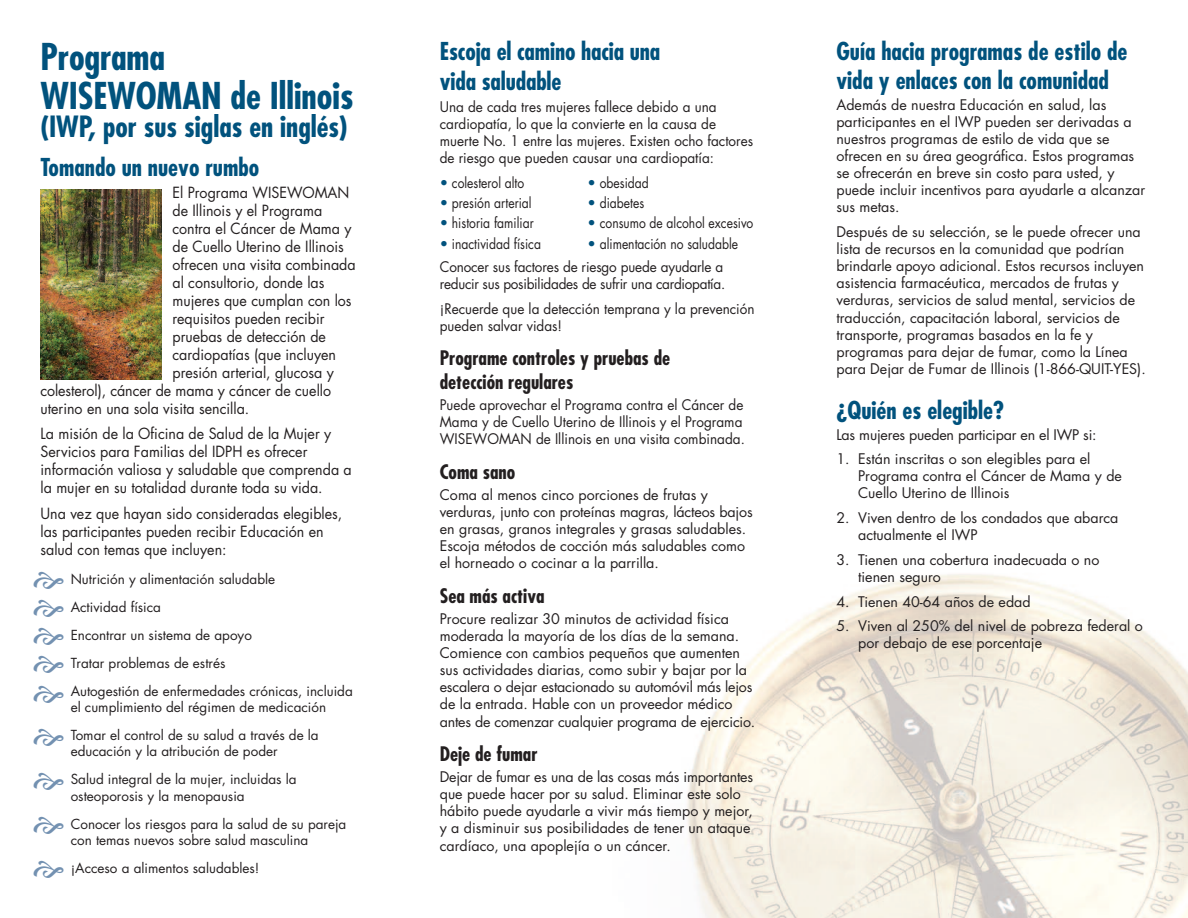
<style>
.page{position:relative;width:1188px;height:918px;background:#fff}
.page>*{position:absolute;margin:0;border:0;box-sizing:border-box;transform-origin:0 0}
.t1{font:700 condensed 36px/38.7px "Futura Std";letter-spacing:-.005em;color:#01527d}
.t2{font:700 condensed 28.5px "Futura Std";color:#01527d}
.t3{font:700 condensed 24px/30px "Futura Std";color:#01527d}
.t4{font:700 condensed 19.5px/23.4px "Futura Std";color:#231f20}
.t5{font:15px/18px "Futura Std";color:#231f20;scale:.95 1}
.t6{font:14.25px/17.1px "Futura Std";color:#231f20}
.t7{font:14.25px/17.1px "Futura Std";color:#231f20;scale:.95 1}
.t8{font:14.25px/23.5px "Futura Std";color:#231f20;scale:.85 1}
.t9{font:14.25px/24.6px "Futura Std";letter-spacing:-.02em;color:#231f20;scale:.95 1}
.t10{font:13.5px/28px "Futura Std";color:#231f20}
.s1{color:#01527d}
</style>
<div class="page">
<img style="left:687px;top:574px;width:501px;height:344px">
<img style="left:40px;top:190px;width:122px;height:190px">
<h1 class="t1" style="left:40px;top:41px;width:315px">Programa<br>WISEWOMAN de Illinois</h1>
<h2 class="t2" style="left:40px;top:114px;width:309px">(IWP, por sus siglas en inglés)</h2>
<h3 class="t3" style="left:40px;top:155px;width:220px">Tomando un nuevo rumbo</h3>
<p class="t5" style="left:172px;top:185px;width:188px">El Programa WISEWOMAN</p>
<p class="t5" style="left:172px;top:203px;width:159px">de Illinois y el Programa</p>
<p class="t5" style="left:172px;top:221px;width:190px">contra el Cáncer de Mama y</p>
<p class="t5" style="left:172px;top:239px;width:182px">de Cuello Uterino de Illinois</p>
<p class="t5" style="left:172px;top:257px;width:194px">ofrecen una visita combinada</p>
<p class="t5" style="left:172px;top:275px;width:162px">al consultorio, donde las</p>
<p class="t5" style="left:172px;top:293px;width:190px">mujeres que cumplan con los</p>
<p class="t5" style="left:172px;top:311px;width:162px">requisitos pueden recibir</p>
<p class="t5" style="left:172px;top:329px;width:163px">pruebas de detección de</p>
<p class="t5" style="left:172px;top:347px;width:174px">cardiopatías (que incluyen</p>
<p class="t5" style="left:172px;top:365px;width:172px">presión arterial, glucosa y</p>
<p class="t5" style="left:41px;top:383px;width:307px">colesterol), cáncer de mama y cáncer de cuello</p>
<p class="t5" style="left:41px;top:401px;width:221px">uterino en una sola visita sencilla.</p>
<p class="t5" style="left:41px;top:426px;width:329px">La misión de la Oficina de Salud de la Mujer y Servicios para Familias del IDPH es ofrecer información valiosa y saludable que comprenda a la mujer en su totalidad durante toda su vida.</p>
<p class="t5" style="left:41px;top:506px;width:319px">Una vez que hayan sido consideradas elegibles, las participantes pueden recibir Educación en salud con temas que incluyen:</p>
<p class="t10" style="left:71px;top:566px;width:284px">Nutrición y alimentación saludable<br>Actividad física<br>Encontrar un sistema de apoyo<br>Tratar problemas de estrés<br>Autogestión de enfermedades crónicas, incluida</p>
<p class="t10" style="left:71px;top:694px;width:257px">el cumplimiento del régimen de medicación<br>Tomar el control de su salud a través de la</p>
<p class="t10" style="left:71px;top:739px;width:227px">educación y la atribución de poder<br>Salud integral de la mujer, incluidas la</p>
<p class="t10" style="left:71px;top:783px;width:277px">osteoporosis y la menopausia<br>Conocer los riesgos para la salud de su pareja</p>
<p class="t10" style="left:71px;top:827px;width:239px">con temas nuevos sobre salud masculina ¡Acceso a alimentos saludables!</p>
<h3 class="t3" style="left:440px;top:39px;width:222px">Escoja el camino hacia una vida saludable</h3>
<p class="t7" style="left:440px;top:99px;width:331px">Una de cada tres mujeres fallece debido a una cardiopatía, lo que la convierte en la causa de muerte No. 1 entre las mujeres. Existen ocho factores de riesgo que pueden causar una cardiopatía:</p>
<p class="t8" style="left:440px;top:172px;width:101px"><span class="s1">•</span> colesterol alto</p>
<p class="t8" style="left:588px;top:172px;width:74px"><span class="s1">•</span> obesidad</p>
<p class="t8" style="left:440px;top:192px;width:110px"><span class="s1">•</span> presión arterial</p>
<p class="t8" style="left:588px;top:192px;width:68px"><span class="s1">•</span> diabetes</p>
<p class="t8" style="left:440px;top:213px;width:112px"><span class="s1">•</span> historia familiar</p>
<p class="t8" style="left:588px;top:213px;width:197px"><span class="s1">•</span> consumo de alcohol excesivo</p>
<p class="t8" style="left:440px;top:233px;width:121px"><span class="s1">•</span> inactividad física</p>
<p class="t8" style="left:440px;top:233px;width:353px;text-indent:148px"><span class="s1">•</span> alimentación no saludable<br>Conocer sus factores de riesgo puede ayudarle a</p>
<p class="t9" style="left:440px;top:273px;width:333px">reducir sus posibilidades de sufrir una cardiopatía. ¡Recuerde que la detección temprana y la prevención</p>
<p class="t7" style="left:440px;top:319px;width:130px">pueden salvar vidas!</p>
<h3 class="t4" style="left:440px;top:348px;width:232px">Programe controles y pruebas de detección regulares</h3>
<p class="t7" style="left:440px;top:398px;width:323px">Puede aprovechar el Programa contra el Cáncer de<br>Mama y de Cuello Uterino de Illinois y el Programa<br>WISEWOMAN de Illinois en una visita combinada.</p>
<h3 class="t4" style="left:440px;top:462px;width:77px">Coma sano</h3>
<p class="t6" style="left:440px;top:487px;width:314px">Coma al menos cinco porciones de frutas y verduras, junto con proteínas magras, lácteos bajos en grasas, granos integrales y grasas saludables.<br>Escoja métodos de cocción más saludables como el horneado o cocinar a la parrilla.</p>
<h3 class="t4" style="left:440px;top:586px;width:106px">Sea más activa</h3>
<p class="t6" style="left:440px;top:611px;width:317px">Procure realizar 30 minutos de actividad física moderada la mayoría de los días de la semana.<br>Comience con cambios pequeños que aumenten sus actividades diarias, como subir y bajar por la escalera o dejar estacionado su automóvil más lejos de la entrada. Hable con un proveedor médico antes de comenzar cualquier programa de ejercicio.</p>
<h3 class="t4" style="left:440px;top:744px;width:99px">Deje de fumar</h3>
<p class="t6" style="left:440px;top:770px;width:315px">Dejar de fumar es una de las cosas más importantes que puede hacer por su salud. Eliminar este solo hábito puede ayudarle a vivir más tiempo y mejor, y a disminuir sus posibilidades de tener un ataque cardíaco, una apoplejía o un cáncer.</p>
<h3 class="t3" style="left:836px;top:39px;width:293px;line-height:28.8px">Guía hacia programas de estilo de vida y enlaces con la comunidad</h3>
<p class="t6" style="left:836px;top:97px;width:310px">Además de nuestra Educación en salud, las participantes en el IWP pueden ser derivadas a nuestros programas de estilo de vida que se ofrecen en su área geográfica. Estos programas se ofrecerán en breve sin costo para usted, y puede incluir incentivos para ayudarle a alcanzar sus metas.</p>
<p class="t6" style="left:836px;top:224px;width:311px">Después de su selección, se le puede ofrecer una lista de recursos en la comunidad que podrían brindarle apoyo adicional. Estos recursos incluyen asistencia farmacéutica, mercados de frutas y verduras, servicios de salud mental, servicios de traducción, capacitación laboral, servicios de transporte, programas basados en la fe y programas para dejar de fumar, como la Línea para Dejar de Fumar de Illinois (1-866-QUIT-YES).</p>
<h3 class="t3" style="left:836px;top:397px;width:169px">¿Quién es elegible?</h3>
<p class="t6" style="left:836px;top:427px;width:262px">Las mujeres pueden participar en el IWP si:</p>
<p class="t6" style="left:858px;top:452px;width:265px;text-indent:-22px">1. Están inscritas o son elegibles para el<br>Programa contra el Cáncer de Mama y de<br>Cuello Uterino de Illinois</p>
<p class="t6" style="left:858px;top:511px;width:262px;text-indent:-22px">2. Viven dentro de los condados que abarca actualmente el IWP</p>
<p class="t6" style="left:858px;top:552px;width:243px;text-indent:-22px">3. Tienen una cobertura inadecuada o no tienen seguro</p>
<p class="t6" style="left:837px;top:594px;width:196px">4. Tienen 40-64 años de edad</p>
<p class="t6" style="left:858px;top:619px;width:286px;text-indent:-22px">5. Viven al 250% del nivel de pobreza federal o por debajo de ese porcentaje</p>
</div>
